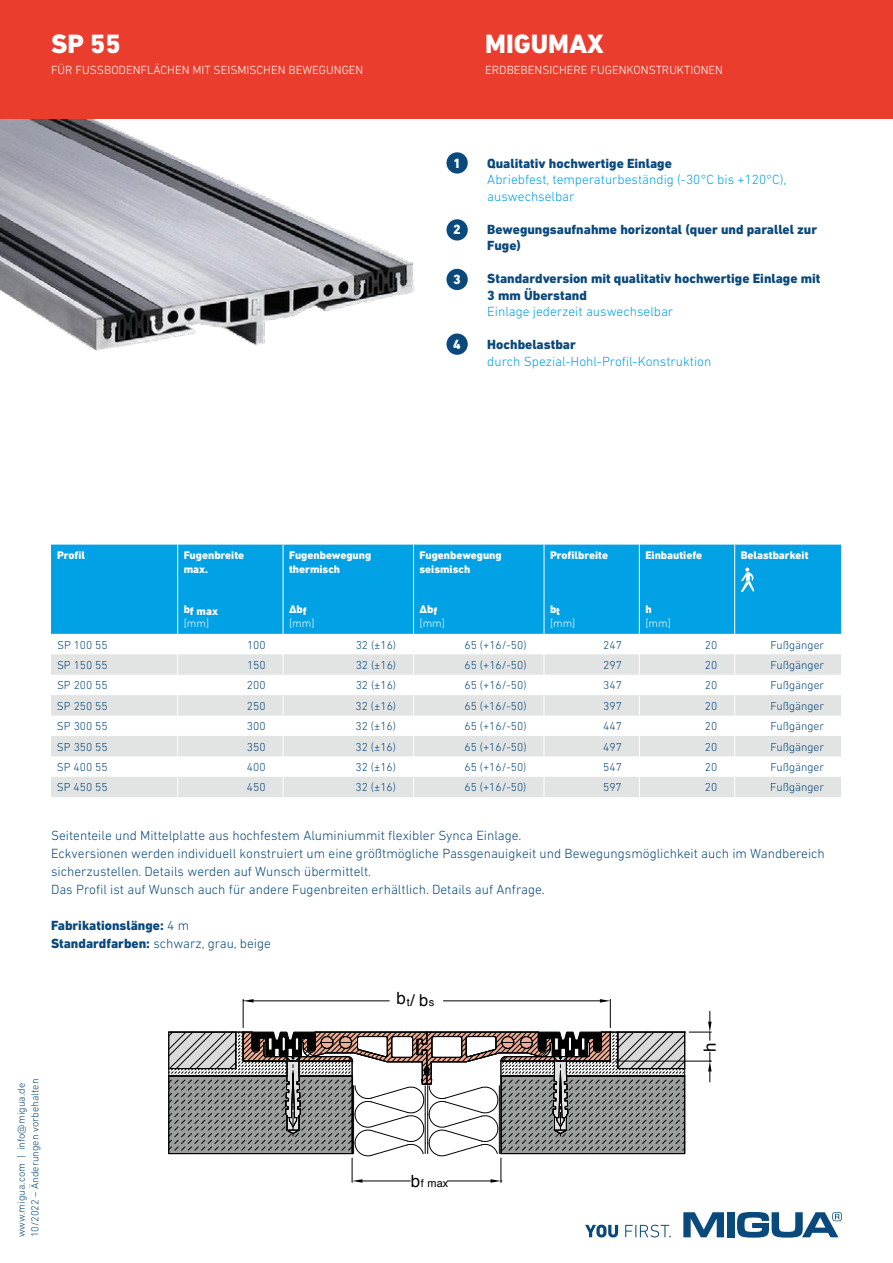
<style>
.page{position:relative;width:893px;height:1263px;background:#fff}
.page>*{position:absolute;margin:0;border:0;box-sizing:border-box;transform-origin:0 0}
.t1{font:800 27px "DIN Next LT Pro";color:#fff}
.t2{font:16.8px "Helvetica";color:#000}
.t3{font:800 13.65px "DIN Next LT Pro";color:#fff}
.t4{font:300 13.5px/18px "DIN Next LT Pro";color:#0a497b}
.t5{font:800 13.5px/16.5px "DIN Next LT Pro";color:#0a497b}
.t6{font:300 13.5px/16.5px "DIN Next LT Pro";color:#00a1e5}
.t7{font:300 12px "DIN Next LT Pro";color:#fff}
.t8{font:300 11.7px "DIN Next LT Pro";color:#0a497b}
.t9{font:800 11.25px/13.5px "DIN Next LT Pro";color:#fff}
.t10{font:300 11.25px "DIN Next LT Pro";color:#fff}
.t11{font:10.95px "Helvetica";color:#000}
.t12{font:300 10.5px/13.5px "DIN Next LT Pro";color:#0a497b}
.s1{font-weight:300}
.s2{font-size:16.35px}
.s3{font-size:16.8px}
</style>
<div class="page">
<svg style="left:683px;top:1212px;width:41px;height:25px"></svg>
<div style="left:727px;top:1212px;width:8px;height:25px;background:#0a497b"></div>
<svg style="left:737px;top:1212px;width:105px;height:25px"></svg>
<svg style="left:585px;top:1224px;width:86px;height:13px"></svg>
<img style="left:0;top:119px;width:414px;height:232px">
<div style="left:0;top:0;width:893px;height:119px;background:#ea3d2e"></div>
<div style="left:446px;top:152px;width:22px;height:22px;background:#0a497b;border-radius:50%"></div>
<div style="left:446px;top:219px;width:22px;height:22px;background:#0a497b;border-radius:50%"></div>
<div style="left:446px;top:269px;width:22px;height:21px;background:#0a497b;border-radius:50%"></div>
<div style="left:446px;top:333px;width:22px;height:22px;background:#0a497b;border-radius:50%"></div>
<div style="left:51px;top:545px;width:790px;height:89px;background:#00a1e5"></div>
<svg style="left:51px;top:654px;width:790px;height:143px;fill:#e2e3e3"></svg>
<svg style="left:544px;top:654px;width:1px;height:143px"></svg>
<svg style="left:639px;top:654px;width:1px;height:143px"></svg>
<svg style="left:734px;top:654px;width:1px;height:143px"></svg>
<svg style="left:283px;top:654px;width:1px;height:143px"></svg>
<svg style="left:413px;top:654px;width:1px;height:143px"></svg>
<hr style="left:413px;top:545px;width:1px;height:89px;background:#fff">
<hr style="left:283px;top:545px;width:1px;height:89px;background:#fff">
<hr style="left:177px;top:545px;width:1px;height:89px;background:#fff">
<hr style="left:639px;top:545px;width:1px;height:89px;background:#fff">
<hr style="left:734px;top:545px;width:1px;height:89px;background:#fff">
<svg style="left:177px;top:654px;width:1px;height:143px"></svg>
<hr style="left:544px;top:545px;width:1px;height:89px;background:#fff">
<svg style="left:741px;top:568px;width:13px;height:24px"></svg>
<svg style="left:168px;top:999px;width:544px;height:184px"></svg>
<hr style="left:235px;top:1032px;width:1px;height:36px;background:#000">
<h1 class="t1" style="left:51px;top:28px;width:71px">SP 55</h1>
<p class="t7" style="left:51px;top:63px;width:314px">FÜR FUSSBODENFLÄCHEN MIT SEISMISCHEN BEWEGUNGEN</p>
<h1 class="t1" style="left:485px;top:28px;width:120px">MIGUMAX</h1>
<p class="t7" style="left:485px;top:63px;width:239px">ERDBEBENSICHERE FUGENKONSTRUKTIONEN</p>
<p class="t3" style="left:453px;top:155px;width:9px">1</p>
<p class="t3" style="left:453px;top:222px;width:9px">2</p>
<p class="t3" style="left:453px;top:271px;width:9px">3</p>
<p class="t3" style="left:453px;top:336px;width:9px">4</p>
<p class="t5" style="left:487px;top:155px;width:186px">Qualitativ hochwertige Einlage</p>
<p class="t6" style="left:487px;top:171px;width:301px">Abriebfest, temperaturbeständig (-30°C bis +120°C), auswechselbar</p>
<p class="t5" style="left:487px;top:221px;width:331px">Bewegungsaufnahme horizontal (quer und parallel zur<br>Fuge)</p>
<p class="t5" style="left:487px;top:270px;width:335px">Standardversion mit qualitativ hochwertige Einlage mit<br>3 mm Überstand</p>
<p class="t6" style="left:487px;top:303px;width:187px">Einlage jederzeit auswechselbar</p>
<p class="t5" style="left:487px;top:336px;width:90px">Hochbelastbar</p>
<p class="t6" style="left:487px;top:353px;width:226px">durch Spezial-Hohl-Profil-Konstruktion</p>
<p class="t9" style="left:57px;top:548px;width:30px">Profil</p>
<p class="t9" style="left:184px;top:548px;width:62px">Fugenbreite max.</p>
<p class="t9" style="left:184px;top:605px;width:36px">bf max</p>
<p class="t10" style="left:184px;top:616px;width:27px">[mm]</p>
<p class="t9" style="left:289px;top:548px;width:84px">Fugenbewegung thermisch</p>
<p class="t9" style="left:289px;top:602px;width:19px">∆bf</p>
<p class="t10" style="left:289px;top:616px;width:27px">[mm]</p>
<p class="t9" style="left:420px;top:548px;width:84px">Fugenbewegung seismisch</p>
<p class="t9" style="left:420px;top:602px;width:19px">∆bf</p>
<p class="t10" style="left:420px;top:616px;width:27px">[mm]</p>
<p class="t9" style="left:550px;top:548px;width:59px">Profilbreite</p>
<p class="t9" style="left:550px;top:604px;width:12px">bt</p>
<p class="t10" style="left:550px;top:616px;width:27px">[mm]</p>
<p class="t9" style="left:645px;top:548px;width:58px">Einbautiefe</p>
<p class="t9" style="left:645px;top:602px;width:8px">h</p>
<p class="t10" style="left:645px;top:616px;width:27px">[mm]</p>
<p class="t9" style="left:741px;top:548px;width:69px">Belastbarkeit</p>
<p class="t8" style="left:57px;top:638px;width:52px">SP 100 55</p>
<p class="t8" style="left:247px;top:638px;width:20px">100</p>
<p class="t8" style="left:356px;top:638px;width:42px">32 (±16)</p>
<p class="t8" style="left:465px;top:638px;width:64px">65 (+16/-50)</p>
<p class="t8" style="left:603px;top:638px;width:20px">247</p>
<p class="t8" style="left:705px;top:638px;width:14px">20</p>
<p class="t8" style="left:770px;top:638px;width:55px">Fußgänger</p>
<p class="t8" style="left:57px;top:658px;width:52px">SP 150 55</p>
<p class="t8" style="left:247px;top:658px;width:20px">150</p>
<p class="t8" style="left:356px;top:658px;width:42px">32 (±16)</p>
<p class="t8" style="left:465px;top:658px;width:64px">65 (+16/-50)</p>
<p class="t8" style="left:603px;top:658px;width:20px">297</p>
<p class="t8" style="left:705px;top:658px;width:14px">20</p>
<p class="t8" style="left:770px;top:658px;width:55px">Fußgänger</p>
<p class="t8" style="left:57px;top:679px;width:52px">SP 200 55</p>
<p class="t8" style="left:247px;top:679px;width:20px">200</p>
<p class="t8" style="left:356px;top:679px;width:42px">32 (±16)</p>
<p class="t8" style="left:465px;top:679px;width:64px">65 (+16/-50)</p>
<p class="t8" style="left:603px;top:679px;width:20px">347</p>
<p class="t8" style="left:705px;top:679px;width:14px">20</p>
<p class="t8" style="left:770px;top:679px;width:55px">Fußgänger</p>
<p class="t8" style="left:57px;top:699px;width:52px">SP 250 55</p>
<p class="t8" style="left:247px;top:699px;width:20px">250</p>
<p class="t8" style="left:356px;top:699px;width:42px">32 (±16)</p>
<p class="t8" style="left:464px;top:699px;width:64px">65 (+16/-50)</p>
<p class="t8" style="left:603px;top:699px;width:20px">397</p>
<p class="t8" style="left:705px;top:699px;width:14px">20</p>
<p class="t8" style="left:770px;top:699px;width:55px">Fußgänger</p>
<p class="t8" style="left:57px;top:719px;width:52px">SP 300 55</p>
<p class="t8" style="left:247px;top:719px;width:20px">300</p>
<p class="t8" style="left:356px;top:719px;width:42px">32 (±16)</p>
<p class="t8" style="left:464px;top:719px;width:64px">65 (+16/-50)</p>
<p class="t8" style="left:603px;top:719px;width:20px">447</p>
<p class="t8" style="left:705px;top:719px;width:14px">20</p>
<p class="t8" style="left:770px;top:719px;width:55px">Fußgänger</p>
<p class="t8" style="left:57px;top:740px;width:52px">SP 350 55</p>
<p class="t8" style="left:247px;top:740px;width:20px">350</p>
<p class="t8" style="left:356px;top:740px;width:42px">32 (±16)</p>
<p class="t8" style="left:464px;top:740px;width:64px">65 (+16/-50)</p>
<p class="t8" style="left:603px;top:740px;width:20px">497</p>
<p class="t8" style="left:705px;top:740px;width:14px">20</p>
<p class="t8" style="left:770px;top:740px;width:55px">Fußgänger</p>
<p class="t8" style="left:57px;top:760px;width:52px">SP 400 55</p>
<p class="t8" style="left:247px;top:760px;width:20px">400</p>
<p class="t8" style="left:356px;top:760px;width:42px">32 (±16)</p>
<p class="t8" style="left:464px;top:760px;width:64px">65 (+16/-50)</p>
<p class="t8" style="left:603px;top:760px;width:20px">547</p>
<p class="t8" style="left:705px;top:760px;width:14px">20</p>
<p class="t8" style="left:770px;top:760px;width:55px">Fußgänger</p>
<p class="t8" style="left:57px;top:781px;width:52px">SP 450 55</p>
<p class="t8" style="left:247px;top:781px;width:20px">450</p>
<p class="t8" style="left:356px;top:781px;width:42px">32 (±16)</p>
<p class="t8" style="left:464px;top:781px;width:64px">65 (+16/-50)</p>
<p class="t8" style="left:603px;top:781px;width:20px">597</p>
<p class="t8" style="left:705px;top:781px;width:14px">20</p>
<p class="t8" style="left:770px;top:781px;width:55px">Fußgänger</p>
<p class="t4" style="left:51px;top:826px;width:775px">Seitenteile und Mittelplatte aus hochfestem Aluminiummit flexibler Synca Einlage.<br>Eckversionen werden individuell konstruiert um eine größtmögliche Passgenauigkeit und Bewegungsmöglichkeit auch im Wandbereich sicherzustellen. Details werden auf Wunsch übermittelt.<br>Das Profil ist auf Wunsch auch für andere Fugenbreiten erhältlich. Details auf Anfrage.</p>
<p class="t5" style="left:51px;top:916px;width:221px;line-height:18px">Fabrikationslänge: <span class="s1">4 m<br></span>Standardfarben: <span class="s1">schwarz, grau, beige</span></p>
<p class="t12" style="left:14px;top:1237px;width:160px;rotate:-90deg">www.migua.com | info@migua.de<br>10/2022 – Änderungen vorbehalten</p>
<p class="t11" style="left:396px;top:993px;width:39px"><sup>b</sup>t <span class="s2">/ b</span>s</p>
<p class="t11" style="left:411px;top:1174px;width:39px"><span class="s3">b</span>f max</p>
<h2 class="t2" style="left:697px;top:1051px;width:11px;rotate:-90deg">h</h2>
</div>
